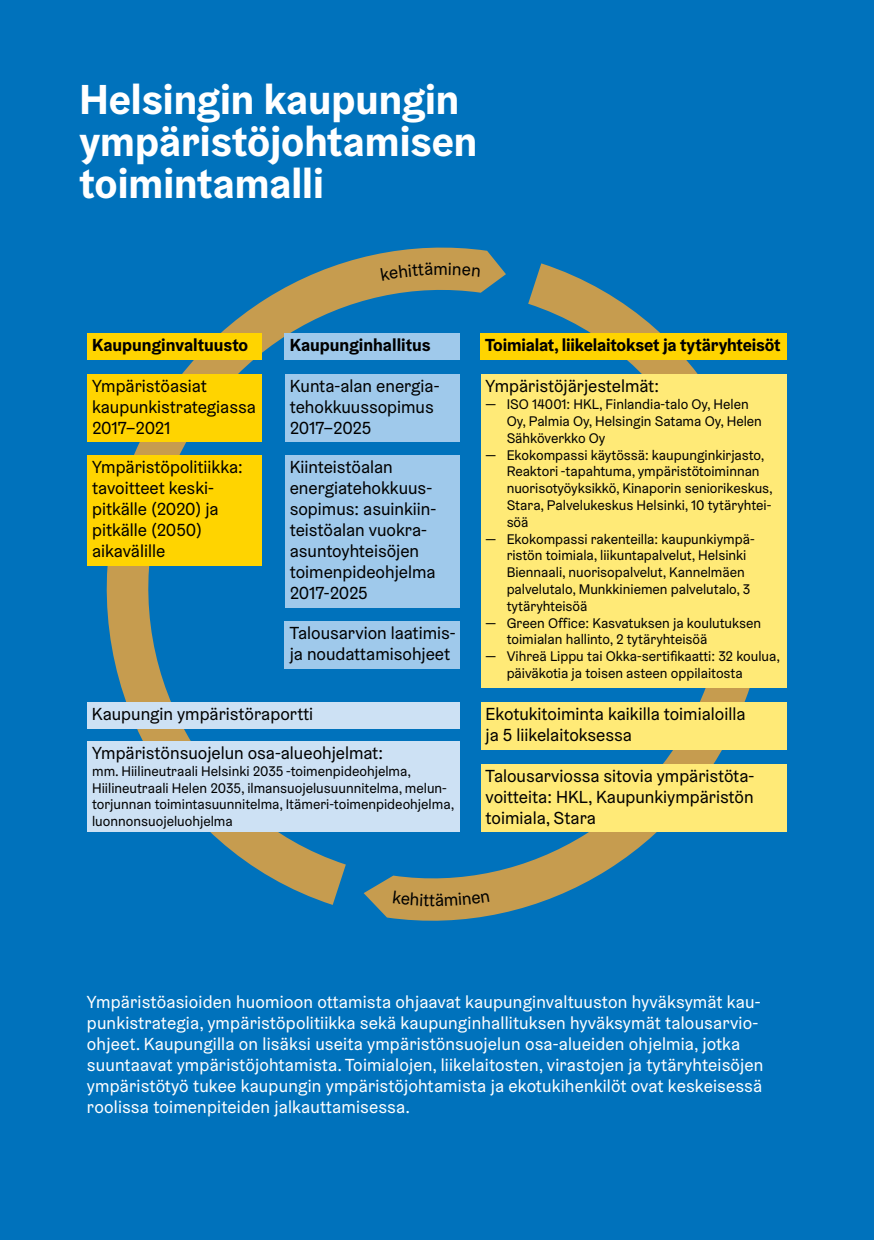
<style>
.page{position:relative;width:874px;height:1240px;background:#fff}
.page>*{position:absolute;margin:0;border:0;box-sizing:border-box;transform-origin:0 0}
.t1{font:700 42px/42px "Helsinki Grotesk";color:#fff}
.t2{font:17.5px/21px "Helsinki Grotesk";color:#000}
.t3{font:17.5px/21px "Helsinki Grotesk";letter-spacing:.01em;color:#fff}
.t4{font:700 17.5px "Helsinki Grotesk";color:#000}
.t5{font:14px/16.8px "Helsinki Grotesk";color:#000}
</style>
<div class="page">
<div style="left:0;top:0;width:873px;height:1240px;background:#0072bc"></div>
<svg style="left:375px;top:263px;width:412px;height:658px"></svg>
<svg style="left:87px;top:247px;width:418px;height:658px"></svg>
<div style="left:87px;top:333px;width:175px;height:27px;background:#ffd400"></div>
<div style="left:284px;top:333px;width:175px;height:26px;background:#9fc9eb"></div>
<div style="left:284px;top:621px;width:175px;height:47px;background:#9fc9eb"></div>
<div style="left:480px;top:333px;width:306px;height:27px;background:#ffd400"></div>
<div style="left:87px;top:374px;width:175px;height:68px;background:#ffd400"></div>
<div style="left:284px;top:374px;width:175px;height:68px;background:#9fc9eb"></div>
<div style="left:284px;top:455px;width:175px;height:153px;background:#9fc9eb"></div>
<div style="left:87px;top:702px;width:372px;height:27px;background:#cde1f4"></div>
<div style="left:87px;top:741px;width:372px;height:90px;background:#cde1f4"></div>
<div style="left:480px;top:374px;width:306px;height:314px;background:#ffea77"></div>
<div style="left:480px;top:702px;width:306px;height:47px;background:#ffea77"></div>
<div style="left:480px;top:764px;width:306px;height:67px;background:#ffea77"></div>
<div style="left:87px;top:455px;width:175px;height:111px;background:#ffd400"></div>
<div style="left:380px;top:262px;width:100px;height:18px;background:#c69c4f"></div>
<svg style="left:393px;top:891px;width:96px;height:15px"></svg>
<h1 class="t1" style="left:79px;top:77px;width:399px">Helsingin kaupungin ympäristöjohtamisen toimintamalli</h1>
<p class="t4" style="left:92px;top:334px;width:158px">Kaupunginvaltuusto</p>
<p class="t4" style="left:289px;top:334px;width:142px">Kaupunginhallitus</p>
<p class="t2" style="left:92px;top:375px;width:165px">Ympäristöasiat kaupunkistrategiassa<br>2017–2021</p>
<p class="t2" style="left:289px;top:375px;width:151px">Kunta-alan energia&shy;tehokkuussopimus<br>2017–2025</p>
<p class="t2" style="left:289px;top:456px;width:148px">Kiinteistöalan energiatehokkuus&shy;sopimus: asuinkiin&shy;teistöalan vuokra&shy;asuntoyhteisöjen toimenpideohjelma<br>2017-2025</p>
<p class="t2" style="left:92px;top:456px;width:152px">Ympäristöpolitiikka: tavoitteet keski&shy;pitkälle (2020) ja pitkälle (2050) aikavälille</p>
<p class="t2" style="left:289px;top:622px;width:167px">Talousarvion laatimis&shy;ja noudattamisohjeet</p>
<p class="t2" style="left:92px;top:703px;width:223px">Kaupungin ympäristöraportti</p>
<p class="t2" style="left:92px;top:742px;width:292px">Ympäristönsuojelun osa-alueohjelmat:</p>
<p class="t5" style="left:92px;top:762px;width:363px">mm. Hiilineutraali Helsinki 2035 -toimenpideohjelma, Hiilineutraali Helen 2035, ilmansuojelusuunnitelma, melun&shy;torjunnan toimintasuunnitelma, Itämeri-toimenpideohjelma, luonnonsuojeluohjelma</p>
<p class="t4" style="left:484px;top:334px;width:297px">Toimialat, liikelaitokset ja tytäryhteisöt</p>
<p class="t2" style="left:485px;top:375px;width:175px">Ympäristöjärjestelmät:</p>
<p class="t5" style="left:506px;top:396px;width:256px;text-indent:-21px">— ISO 14001: HKL, Finlandia-talo Oy, Helen<br>Oy, Palmia Oy, Helsingin Satama Oy, Helen<br>Sähköverkko Oy</p>
<p class="t5" style="left:506px;top:446px;width:268px;text-indent:-21px">— Ekokompassi käytössä: kaupunginkirjasto, Reaktori -tapahtuma, ympäristötoiminnan nuorisotyöyksikkö, Kinaporin seniorikeskus, Stara, Palvelukeskus Helsinki, 10 tytäryhtei&shy;söä</p>
<p class="t5" style="left:506px;top:530px;width:249px;text-indent:-21px">— Ekokompassi rakenteilla: kaupunkiympä&shy;ristön toimiala, liikuntapalvelut, Helsinki Biennaali, nuorisopalvelut, Kannelmäen palvelutalo, Munkkiniemen palvelutalo, 3 tytäryhteisöä</p>
<p class="t5" style="left:506px;top:614px;width:256px;text-indent:-21px">— Green Office: Kasvatuksen ja koulutuksen toimialan hallinto, 2 tytäryhteisöä</p>
<p class="t5" style="left:506px;top:648px;width:275px;text-indent:-21px">— Vihreä Lippu tai Okka-sertifikaatti: 32 koulua, päiväkotia ja toisen asteen oppilaitosta</p>
<p class="t2" style="left:485px;top:703px;width:261px">Ekotukitoiminta kaikilla toimialoilla ja 5 liikelaitoksessa</p>
<p class="t2" style="left:485px;top:765px;width:270px;text-align:justify">Talousarviossa sitovia ympäristöta&shy;voitteita: HKL, Kaupunkiympäristön toimiala, Stara</p>
<p class="t3" style="left:87px;top:991px;width:677px">Ympäristöasioiden huomioon ottamista ohjaavat kaupunginvaltuuston hyväksymät kau&shy;punkistrategia, ympäristöpolitiikka sekä kaupunginhallituksen hyväksymät talousarvio&shy;ohjeet. Kaupungilla on lisäksi useita ympäristönsuojelun osa-alueiden ohjelmia, jotka suuntaavat ympäristöjohtamista. Toimialojen, liikelaitosten, virastojen ja tytäryhteisöjen ympäristötyö tukee kaupungin ympäristöjohtamista ja ekotukihenkilöt ovat keskeisessä roolissa toimenpiteiden jalkauttamisessa.</p>
</div>
